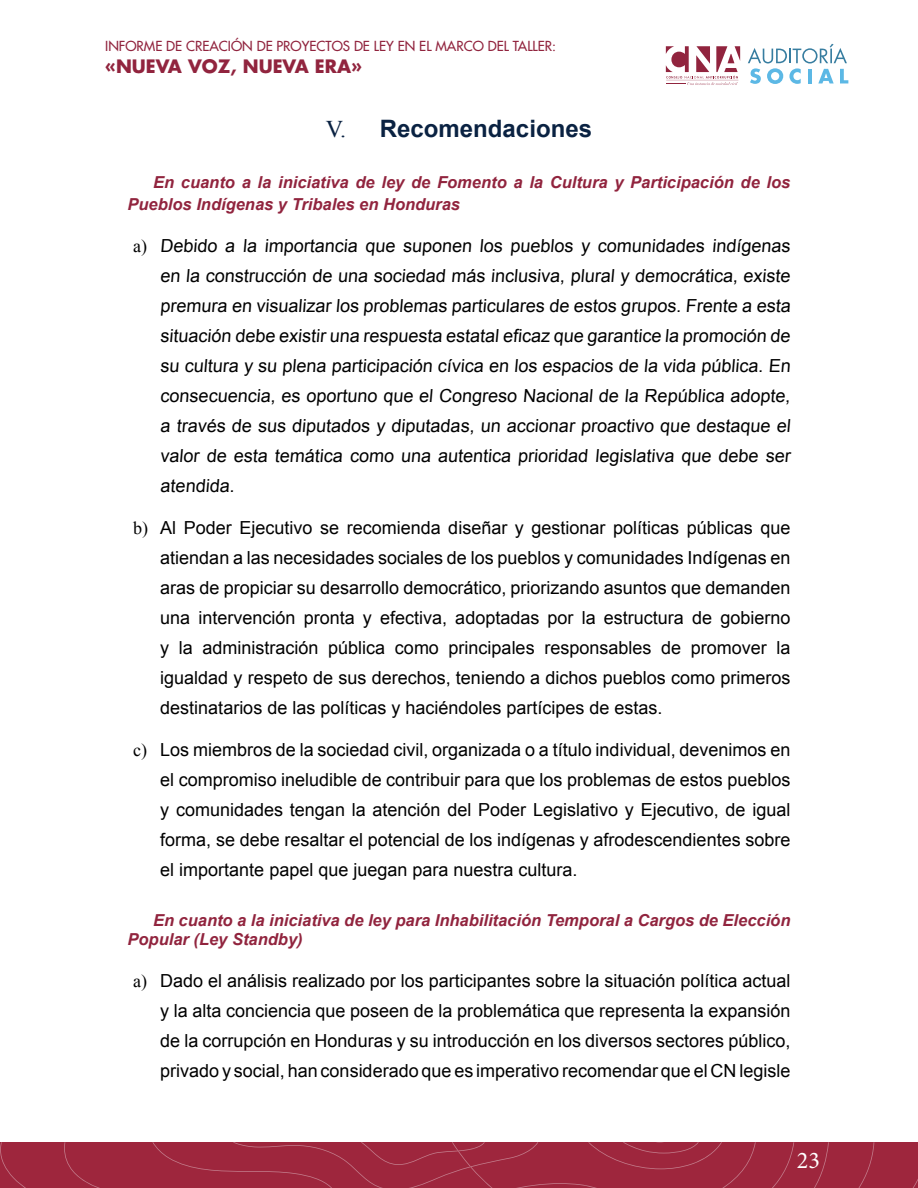
<style>
.page{position:relative;width:918px;height:1188px;background:#fff}
.page>*{position:absolute;margin:0;border:0;box-sizing:border-box;transform-origin:0 0}
.t1{font:700 24px "Arial";color:#0a2242}
.t2{font:24px "Minion Pro";color:#fff}
.t3{font:18px/30px "Arial";color:#000;text-align:justify}
.t4{font:700 18px "Futura Std";color:#91243e}
.t5{font:italic 700 16.5px/21.6px "Arial";color:#91243e}
.t6{font:500 13.5px "Futura Std";color:#91243e}
.s1{font-family:"Times New Roman";font-weight:400}
.s2{font-family:"Times New Roman"}
</style>
<div class="page">
<div style="left:0;top:1142px;width:918px;height:46px;background:#9e263d"></div>
<svg style="left:666px;top:46px;width:74px;height:39px"></svg>
<svg style="left:748px;top:44px;width:100px;height:40px"></svg>
<p class="t6" style="left:105px;top:38px;width:452px">INFORME DE CREACIÓN DE PROYECTOS DE LEY EN EL MARCO DEL TALLER:</p>
<p class="t4" style="left:105px;top:54px;width:258px">«NUEVA VOZ, NUEVA ERA»</p>
<h1 class="t1" style="left:326px;top:112px;width:268px"><span class="s1">V.</span> Recomendaciones</h1>
<p class="t5" style="left:128px;top:172px;width:664px;text-indent:26px">En cuanto a la iniciativa de ley de Fomento a la Cultura y Participación de los<br>Pueblos Indígenas y Tribales en Honduras</p>
<p class="t3" style="left:160px;top:231px;width:634px;text-indent:-27px"><span class="s2">a)</span> Debido a la importancia que suponen los pueblos y comunidades indígenas en la construcción de una sociedad más inclusiva, plural y democrática, existe premura en visualizar los problemas particulares de estos grupos. Frente a esta situación debe existir una respuesta estatal eficaz que garantice la promoción de su cultura y su plena participación cívica en los espacios de la vida pública. En consecuencia, es oportuno que el Congreso Nacional de la República adopte, a través de sus diputados y diputadas, un accionar proactivo que destaque el valor de esta temática como una autentica prioridad legislativa que debe ser atendida.</p>
<p class="t3" style="left:160px;top:513px;width:632px;text-indent:-27px"><span class="s2">b)</span> Al Poder Ejecutivo se recomienda diseñar y gestionar políticas públicas que atiendan a las necesidades sociales de los pueblos y comunidades Indígenas en aras de propiciar su desarrollo democrático, priorizando asuntos que demanden una intervención pronta y efectiva, adoptadas por la estructura de gobierno y la administración pública como principales responsables de promover la igualdad y respeto de sus derechos, teniendo a dichos pueblos como primeros destinatarios de las políticas y haciéndoles partícipes de estas.</p>
<p class="t3" style="left:160px;top:735px;width:632px;text-indent:-27px"><span class="s2">c)</span> Los miembros de la sociedad civil, organizada o a título individual, devenimos en el compromiso ineludible de contribuir para que los problemas de estos pueblos y comunidades tengan la atención del Poder Legislativo y Ejecutivo, de igual forma, se debe resaltar el potencial de los indígenas y afrodescendientes sobre el importante papel que juegan para nuestra cultura.</p>
<p class="t5" style="left:128px;top:910px;width:664px;line-height:19.8px;text-indent:26px">En cuanto a la iniciativa de ley para Inhabilitación Temporal a Cargos de Elección<br>Popular (Ley Standby)</p>
<p class="t3" style="left:160px;top:966px;width:632px;text-indent:-27px"><span class="s2">a)</span> Dado el análisis realizado por los participantes sobre la situación política actual y la alta conciencia que poseen de la problemática que representa la expansión de la corrupción en Honduras y su introducción en los diversos sectores público, privado y social, han considerado que es imperativo recomendar que el CN legisle</p>
<h1 class="t2" style="left:797px;top:1144px;width:25px">23</h1>
</div>
